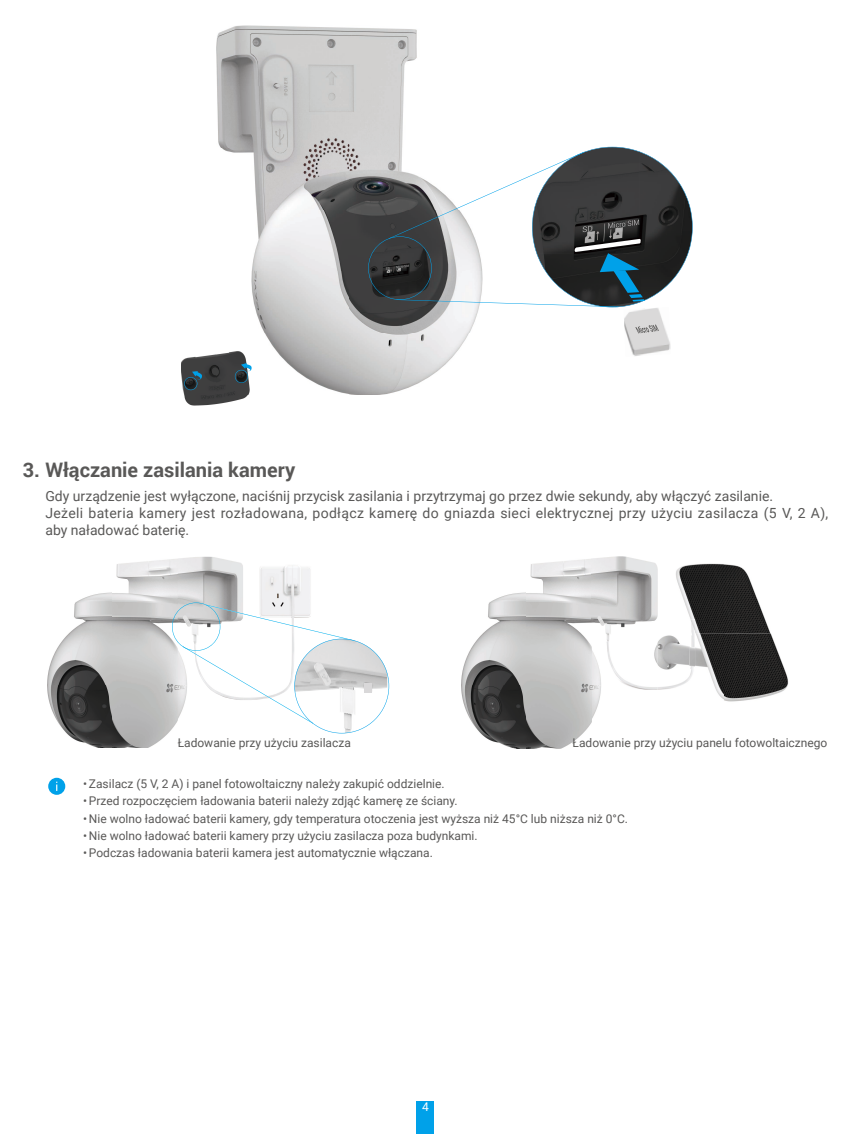
<style>
.page{position:relative;width:851px;height:1134px;background:#fff}
.page>*{position:absolute;margin:0;border:0;box-sizing:border-box;transform-origin:0 0}
.t1{font:700 20px "Roboto";color:#595857}
.t2{font:14px/16.8px "Roboto";color:#595857}
.t3{font:12px "Roboto";color:#595857}
.t4{font:12px "Roboto";color:#fff}
</style>
<div class="page">
<div style="left:417px;top:1101px;width:17px;height:33px;background:#00a1e9"></div>
<img style="left:216px;top:25px;width:263px;height:370px">
<img style="left:181px;top:354px;width:67px;height:52px">
<img style="left:216px;top:351px;width:33px;height:44px">
<svg style="left:235px;top:363px;width:17px;height:20px"></svg>
<svg style="left:184px;top:371px;width:18px;height:19px"></svg>
<svg style="left:368px;top:147px;width:324px;height:160px"></svg>
<img style="left:624px;top:308px;width:46px;height:48px">
<svg style="left:635px;top:325px;width:24px;height:8px"></svg>
<img style="left:47px;top:557px;width:196px;height:191px">
<img style="left:259px;top:565px;width:52px;height:37px">
<svg style="left:172px;top:602px;width:217px;height:131px"></svg>
<div style="left:364px;top:683px;width:8px;height:10px;background:#d9d8d9"></div>
<img style="left:461px;top:557px;width:196px;height:191px">
<img style="left:605px;top:642px;width:52px;height:48px">
<img style="left:605px;top:624px;width:6px;height:18px">
<svg style="left:597px;top:616px;width:7px;height:10px"></svg>
<img style="left:676px;top:564px;width:18px;height:23px">
<img style="left:723px;top:564px;width:48px;height:69px">
<img style="left:657px;top:633px;width:132px;height:69px">
<img style="left:652px;top:632px;width:5px;height:39px">
<img style="left:689px;top:619px;width:6px;height:50px">
<div style="left:48px;top:778px;width:17px;height:17px;background:#00a1e9;border-radius:50%"></div>
<h1 class="t1" style="left:23px;top:456px;width:274px">3. Włączanie zasilania kamery</h1>
<p class="t2" style="left:45px;top:487px;width:784px">Gdy urządzenie jest wyłączone, naciśnij przycisk zasilania i przytrzymaj go przez dwie sekundy, aby włączyć zasilanie.<br>Jeżeli bateria kamery jest rozładowana, podłącz kamerę do gniazda sieci elektrycznej przy użyciu zasilacza (5 V, 2 A), aby naładować baterię.</p>
<p class="t3" style="left:178px;top:734px;width:175px">Ładowanie przy użyciu zasilacza</p>
<p class="t3" style="left:572px;top:734px;width:256px">Ładowanie przy użyciu panelu fotowoltaicznego</p>
<p class="t3" style="left:83px;top:775px;width:363px">•Zasilacz (5 V, 2 A) i panel fotowoltaiczny należy zakupić oddzielnie.</p>
<p class="t3" style="left:83px;top:793px;width:376px">•Przed rozpoczęciem ładowania baterii należy zdjąć kamerę ze ściany.</p>
<p class="t3" style="left:83px;top:810px;width:546px">•Nie wolno ładować baterii kamery, gdy temperatura otoczenia jest wyższa niż 45°C lub niższa niż 0°C.</p>
<p class="t3" style="left:83px;top:827px;width:396px">•Nie wolno ładować baterii kamery przy użyciu zasilacza poza budynkami.</p>
<p class="t3" style="left:83px;top:844px;width:351px">•Podczas ładowania baterii kamera jest automatycznie włączana.</p>
<p class="t4" style="left:422px;top:1099px;width:8px">4</p>
</div>
